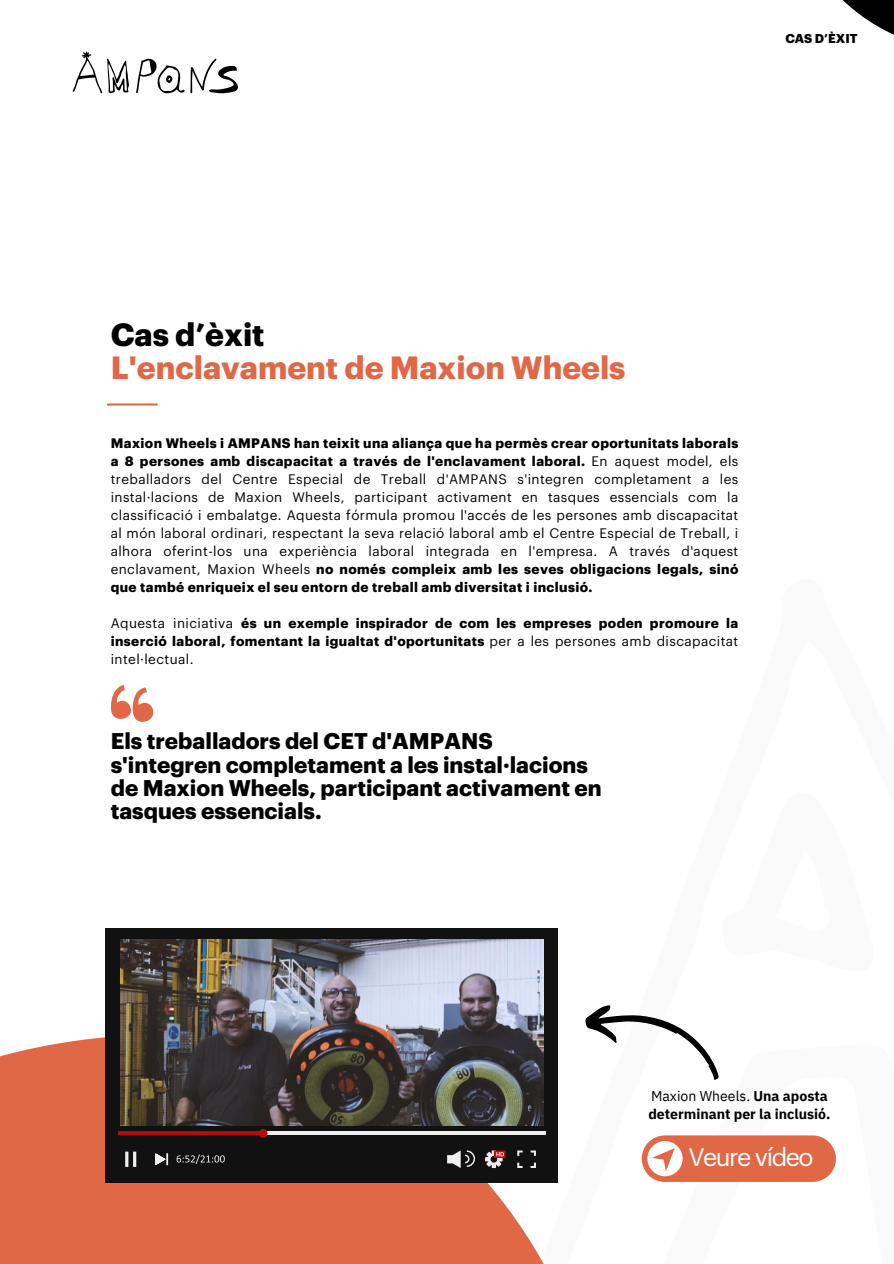
<style>
.page{position:relative;width:894px;height:1264px;background:#fff}
.page>*{position:absolute;margin:0;border:0;box-sizing:border-box;transform-origin:0 0}
.t1{font:700 31.5px/32.7px "Graphik";color:#e06846}
.t2{font:24.9px "Graphik Trial";letter-spacing:-.06em;color:#fff}
.t3{font:700 22.2px/23.2px "Graphik";color:#000}
.t4{font:700 14.1px/18px "IBM Plex Sans";color:#000}
.t5{font:13.5px/18px "Graphik";letter-spacing:.03em;color:#000;text-align:justify}
.t6{font:700 13.5px/18px "Graphik";letter-spacing:.03em;color:#000;text-align:justify}
.t7{font:700 12.6px "Graphik";color:#000}
.s1{color:#000}
.s2{font-weight:700}
.s3{font-weight:400}
.s4{font-family:"Noto Sans"}
</style>
<div class="page">
<svg style="left:73px;top:52px;width:56px;height:41px"></svg>
<svg style="left:136px;top:58px;width:102px;height:36px"></svg>
<svg style="left:0;top:928px;width:836px;height:335px"></svg>
<svg style="left:843px;top:0;width:50px;height:35px"></svg>
<svg style="left:579px;top:994px;width:152px;height:87px"></svg>
<div style="left:641px;top:1135px;width:194px;height:46px;background:#e06846;border-radius:23px"></div>
<div style="left:647px;top:1141px;width:35px;height:35px;background:#fff;border-radius:50%"></div>
<svg style="left:651px;top:1148px;width:23px;height:23px"></svg>
<div style="left:105px;top:928px;width:452px;height:254px;background:#111"></div>
<hr style="left:261px;top:1131px;width:284px;height:4px;background:#efefef">
<hr style="left:118px;top:1131px;width:143px;height:4px;background:#b70b0b">
<div style="left:259px;top:1128px;width:8px;height:9px;background:#b70b0b;border-radius:50%"></div>
<svg style="left:530px;top:1150px;width:6px;height:5px"></svg>
<svg style="left:517px;top:1150px;width:5px;height:5px"></svg>
<svg style="left:530px;top:1162px;width:6px;height:5px"></svg>
<svg style="left:517px;top:1162px;width:5px;height:5px"></svg>
<hr style="left:125px;top:1151px;width:3px;height:15px;background:#efefef">
<hr style="left:133px;top:1151px;width:3px;height:15px;background:#efefef">
<svg style="left:155px;top:1153px;width:13px;height:12px"></svg>
<div style="left:493px;top:1150px;width:12px;height:7px;background:#bc0c0c"></div>
<svg style="left:447px;top:1150px;width:28px;height:17px"></svg>
<svg style="left:176px;top:1154px;width:49px;height:9px"></svg>
<svg style="left:485px;top:1150px;width:19px;height:17px"></svg>
<img style="left:120px;top:939px;width:423px;height:186px">
<svg style="left:111px;top:685px;width:42px;height:37px"></svg>
<svg style="left:107px;top:403px;width:50px;height:2px"></svg>
<h1 class="t7" style="left:785px;top:33px;width:74px">CAS D’ÈXIT</h1>
<p class="t1" style="left:111px;top:320px;width:516px"><span class="s1">Cas d’èxit<br></span>L'enclavament de Maxion Wheels</p>
<p class="t5" style="left:111px;top:434px;width:629px"><span class="s2">Maxion Wheels i AMPANS han teixit una aliança que ha permès crear oportunitats laborals a 8 persones amb discapacitat a través de l'enclavament laboral.</span> En aquest model, els treballadors del Centre Especial de Treball d'AMPANS s'integren completament a les instal·lacions de Maxion Wheels, participant activament en tasques essencials com la classificació i embalatge. Aquesta fórmula promou l'accés de les persones amb discapacitat al món laboral ordinari, respectant la seva relació laboral amb el Centre Especial de Treball, i alhora oferint-los una experiència laboral integrada en l'empresa. A través d'aquest enclavament, Maxion Wheels <span class="s2">no només compleix amb les seves obligacions legals, sinó que també enriqueix el seu entorn de treball amb diversitat i inclusió.</span></p>
<p class="t6" style="left:111px;top:614px;width:629px"><span class="s3">Aquesta iniciativa</span> és un exemple inspirador de com les empreses poden promoure la inserció laboral, fomentant la igualtat d'oportunitats <span class="s3">per a les persones amb discapacitat intel·lectual.</span></p>
<h3 class="t3" style="left:111px;top:730px;width:492px">Els treballadors del CET d'AMPANS s'integren completament a les instal·lacions de Maxion Wheels, participant activament en tasques essencials.</h3>
<h4 class="t4" style="left:648px;top:1086px;width:184px"><span class="s3">Maxion Wheels.</span> Una aposta determinant per la inclusió.</h4>
<p class="t2" style="left:688px;top:1146px;width:127px">Veure v<span class="s4">í</span>deo</p>
</div>
